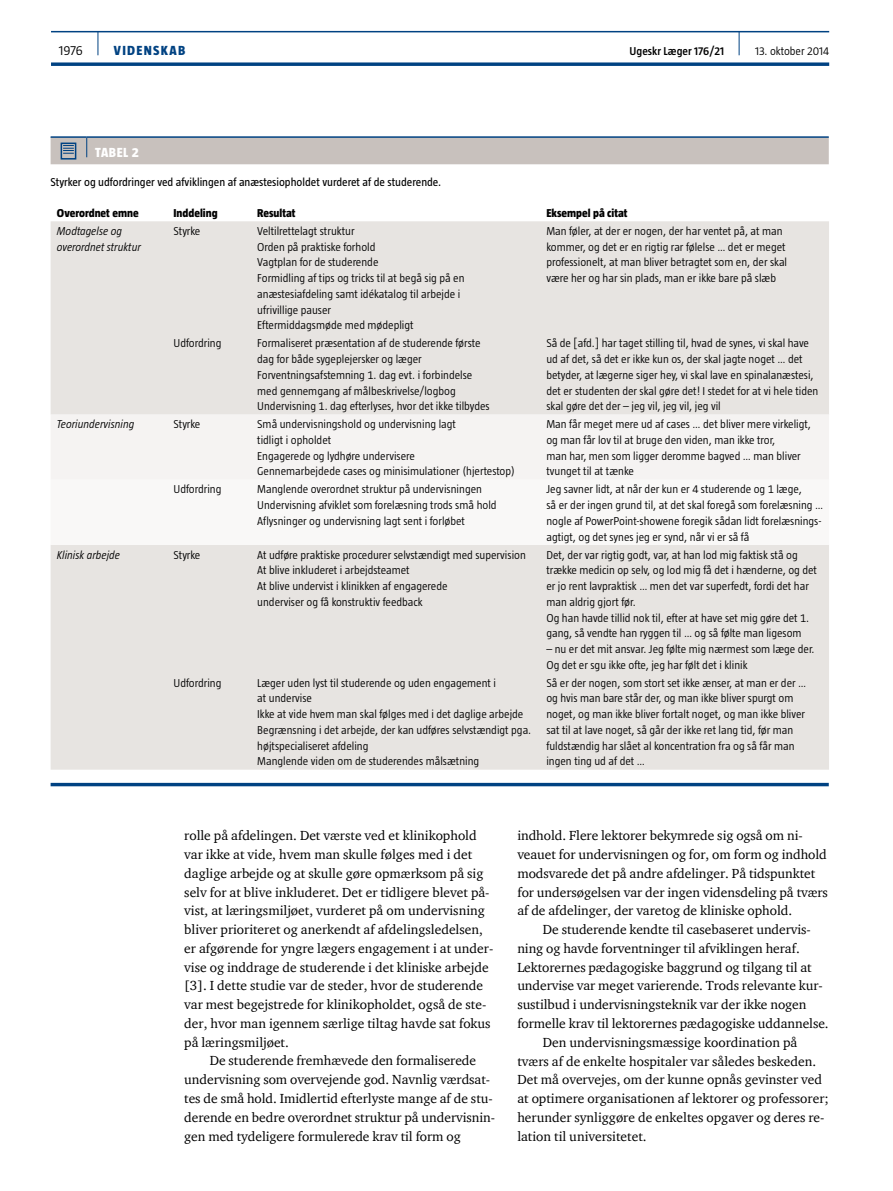
<style>
.page{position:relative;width:893px;height:1191px;background:#fff}
.page>*{position:absolute;margin:0;border:0;box-sizing:border-box;transform-origin:0 0}
.t1{font:13.5px/18.8px "ITC Charter Com";color:#000}
.t2{font:800 13.5px "Taz";letter-spacing:.095em;color:#004282}
.t3{font:800 13.5px "Taz";color:#fff}
.t4{font:300 13.5px "Taz";color:#000}
.t5{font:300 11.7px/15.8px "Taz";color:#000}
.t6{font:11.7px "Taz";color:#000}
.t7{font:italic 300 11.7px/15.8px "Taz";color:#000}
.t8{font:800 11.7px "Taz";color:#000}
.t9{font:600 11.7px "Taz";color:#000}
</style>
<div class="page">
<hr style="left:51px;top:31px;width:778px;height:1px;background:#004282">
<svg style="left:51px;top:62px;width:778px;height:4px;background:#225b92"></svg>
<svg style="left:98px;top:32px;width:1px;height:23px"></svg>
<svg style="left:739px;top:32px;width:1px;height:23px"></svg>
<hr style="left:51px;top:136px;width:36px;height:2px;background:#004282">
<hr style="left:87px;top:136px;width:742px;height:2px;background:#004282">
<div style="left:51px;top:137px;width:778px;height:27px;background:#c8c1bd"></div>
<div style="left:51px;top:221px;width:778px;height:548px;background:#e7e4e1"></div>
<div style="left:51px;top:414px;width:778px;height:66px;background:#f5f3f2"></div>
<svg style="left:51px;top:480px;width:778px;height:65px"></svg>
<hr style="left:51px;top:783px;width:778px;height:3px;background:#004282">
<p class="t4" style="left:59px;top:43px;width:26px">1976</p>
<p class="t2" style="left:114px;top:43px;width:73px">VIDENSKAB</p>
<p class="t9" style="left:630px;top:45px;width:96px">Ugeskr Læger 176/21</p>
<p class="t5" style="left:755px;top:43px;width:76px">13. oktober 2014</p>
<p class="t3" style="left:95px;top:145px;width:14px">Tabel</p>
<p class="t3" style="left:132px;top:145px;width:9px">2</p>
<p class="t6" style="left:51px;top:176px;width:392px">Styrker og udfordringer ved afviklingen af anæstesiopholdet vurderet af de studerende.</p>
<p class="t8" style="left:57px;top:206px;width:83px">Overordnet emne</p>
<p class="t8" style="left:174px;top:206px;width:46px">Inddeling</p>
<p class="t8" style="left:257px;top:206px;width:40px">Resultat</p>
<p class="t8" style="left:546px;top:206px;width:83px">Eksempel på citat</p>
<p class="t7" style="left:57px;top:223px;width:85px">Modtagelse og overordnet struktur</p>
<p class="t5" style="left:174px;top:223px;width:28px">Styrke</p>
<p class="t5" style="left:257px;top:223px;width:209px">Veltilrettelagt struktur<br>Orden på praktiske forhold<br>Vagtplan for de studerende<br>Formidling af tips og tricks til at begå sig på en anæstesiafdeling samt idékatalog til arbejde i ufrivillige pauser<br>Eftermiddagsmøde med mødepligt</p>
<p class="t5" style="left:546px;top:223px;width:242px">Man føler, at der er nogen, der har ventet på, at man kommer, og det er en rigtig rar følelse … det er meget professionelt, at man bliver betragtet som en, der skal være her og har sin plads, man er ikke bare på slæb</p>
<p class="t5" style="left:174px;top:335px;width:49px">Udfordring</p>
<p class="t5" style="left:257px;top:335px;width:234px">Formaliseret præsentation af de studerende første dag for både sygeplejersker og læger Forventningsafstemning 1. dag evt. i forbindelse med gennemgang af målbeskrivelse/logbog Undervisning 1. dag efterlyses, hvor det ikke tilbydes</p>
<p class="t5" style="left:546px;top:335px;width:274px">Så de [afd.] har taget stilling til, hvad de synes, vi skal have ud af det, så det er ikke kun os, der skal jagte noget … det betyder, at lægerne siger hey, vi skal lave en spinalanæstesi, det er studenten der skal gøre det! I stedet for at vi hele tiden skal gøre det der – jeg vil, jeg vil, jeg vil</p>
<p class="t7" style="left:57px;top:416px;width:79px">Teoriundervisning</p>
<p class="t5" style="left:174px;top:416px;width:28px">Styrke</p>
<p class="t5" style="left:257px;top:416px;width:259px">Små undervisningshold og undervisning lagt<br>tidligt i opholdet<br>Engagerede og lydhøre undervisere<br>Gennemarbejdede cases og minisimulationer (hjertestop)</p>
<p class="t5" style="left:546px;top:416px;width:266px">Man får meget mere ud af cases … det bliver mere virkeligt, og man får lov til at bruge den viden, man ikke tror,<br>man har, men som ligger deromme bagved … man bliver tvunget til at tænke</p>
<p class="t5" style="left:174px;top:481px;width:49px">Udfordring</p>
<p class="t5" style="left:257px;top:481px;width:241px">Manglende overordnet struktur på undervisningen<br>Undervisning afviklet som forelæsning trods små hold<br>Aflysninger og undervisning lagt sent i forløbet</p>
<p class="t5" style="left:546px;top:481px;width:278px">Jeg savner lidt, at når der kun er 4 studerende og 1 læge,<br>så er der ingen grund til, at det skal foregå som forelæsning … nogle af PowerPoint-showene foregik sådan lidt forelæsnings&shy;agtigt, og det synes jeg er synd, når vi er så få</p>
<p class="t7" style="left:57px;top:546px;width:65px">Klinisk arbejde</p>
<p class="t5" style="left:174px;top:546px;width:28px">Styrke</p>
<p class="t5" style="left:257px;top:546px;width:270px">At udføre praktiske procedurer selvstændigt med supervision At blive inkluderet i arbejdsteamet<br>At blive undervist i klinikken af engagerede<br>underviser og få konstruktiv feedback</p>
<p class="t5" style="left:546px;top:546px;width:272px">Det, der var rigtig godt, var, at han lod mig faktisk stå og trække medicin op selv, og lod mig få det i hænderne, og det er jo rent lavpraktisk … men det var superfedt, fordi det har man aldrig gjort før.<br>Og han havde tillid nok til, efter at have set mig gøre det 1. gang, så vendte han ryggen til … og så følte man ligesom</p>
<p class="t5" style="left:546px;top:641px;width:270px">– nu er det mit ansvar. Jeg følte mig nærmest som læge der.<br>Og det er sgu ikke ofte, jeg har følt det i klinik</p>
<p class="t5" style="left:174px;top:674px;width:49px">Udfordring</p>
<p class="t5" style="left:257px;top:674px;width:275px">Læger uden lyst til studerende og uden engagement i<br>at undervise<br>Ikke at vide hvem man skal følges med i det daglige arbejde Begrænsning i det arbejde, der kan udføres selvstændigt pga. højtspecialiseret afdeling<br>Manglende viden om de studerendes målsætning</p>
<p class="t5" style="left:546px;top:674px;width:261px">Så er der nogen, som stort set ikke ænser, at man er der … og hvis man bare står der, og man ikke bliver spurgt om noget, og man ikke bliver fortalt noget, og man ikke bliver sat til at lave noget, så går der ikke ret lang tid, før man fuldstændig har slået al koncentration fra og så får man ingen ting ud af det …</p>
<p class="t1" style="left:184px;top:826px;width:311px">rolle på afdelingen. Det værste ved et klinikophold var ikke at vide, hvem man skulle følges med i det daglige arbejde og at skulle gøre opmærksom på sig selv for at blive inkluderet. Det er tidligere blevet på&shy;vist, at læringsmiljøet, vurderet på om undervisning bliver prioriteret og anerkendt af afdelingsledelsen, er afgørende for yngre lægers engagement i at under&shy;vise og inddrage de studerende i det kliniske arbejde [3]. I dette studie var de steder, hvor de studerende var mest begejstrede for klinikopholdet, også de ste&shy;der, hvor man igennem særlige tiltag havde sat fokus på læringsmiljøet.</p>
<p class="t1" style="left:184px;top:1051px;width:312px;text-indent:26px">De studerende fremhævede den formaliserede undervisning som overvejende god. Navnlig værdsat&shy;tes de små hold. Imidlertid efterlyste mange af de stu&shy;derende en bedre overordnet struktur på undervisnin&shy;gen med tydeligere formulerede krav til form og</p>
<p class="t1" style="left:517px;top:826px;width:312px">indhold. Flere lektorer bekymrede sig også om ni&shy;veauet for undervisningen og for, om form og indhold modsvarede det på andre afdelinger. På tidspunktet for undersøgelsen var der ingen vidensdeling på tværs af de afdelinger, der varetog de kliniske ophold.</p>
<p class="t1" style="left:543px;top:920px;width:269px">De studerende kendte til casebaseret undervis-</p>
<p class="t1" style="left:517px;top:938px;width:284px">ning og havde forventninger til afviklingen heraf.</p>
<p class="t1" style="left:517px;top:957px;width:296px">Lektorernes pædagogiske baggrund og tilgang til at</p>
<p class="t1" style="left:517px;top:976px;width:307px">undervise var meget varierende. Trods relevante kur-</p>
<p class="t1" style="left:517px;top:995px;width:291px">sustilbud i undervisningsteknik var der ikke nogen</p>
<p class="t1" style="left:517px;top:1013px;width:313px">formelle krav til lektorernes pædagogiske uddannelse.</p>
<p class="t1" style="left:543px;top:1032px;width:256px">Den undervisningsmæssige koordination på</p>
<p class="t1" style="left:517px;top:1051px;width:300px">tværs af de enkelte hospitaler var således beskeden.</p>
<p class="t1" style="left:517px;top:1070px;width:306px">Det må overvejes, om der kunne opnås gevinster ved</p>
<p class="t1" style="left:517px;top:1088px;width:313px">at optimere organisationen af lektorer og professorer;</p>
<p class="t1" style="left:517px;top:1107px;width:309px">herunder synliggøre de enkeltes opgaver og deres re-</p>
<p class="t1" style="left:517px;top:1126px;width:131px">lation til universitetet.</p>
</div>
